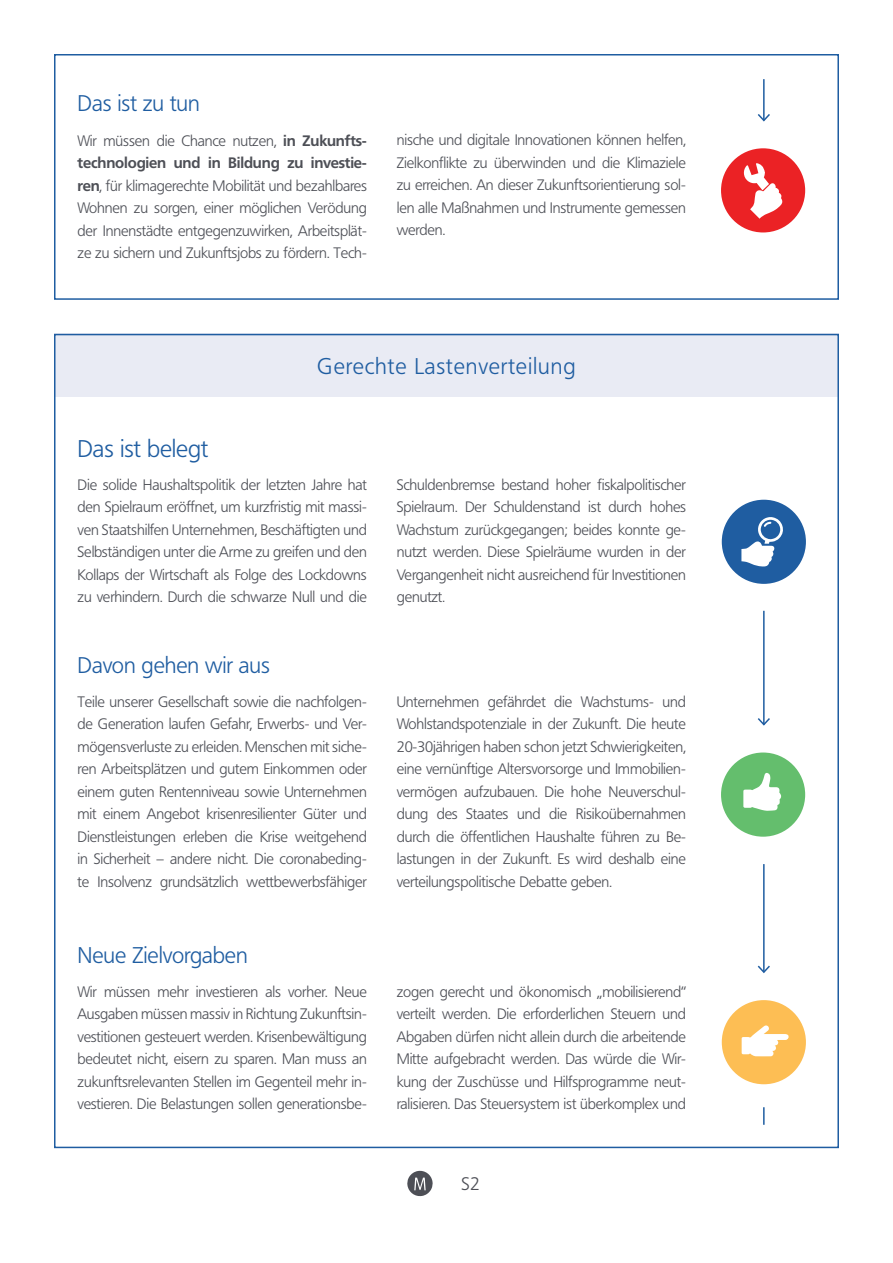
<style>
.page{position:relative;width:893px;height:1263px;background:#fff}
.page>*{position:absolute;margin:0;border:0;box-sizing:border-box;transform-origin:0 0}
.t1{font:300 24px "Frutiger BQ";letter-spacing:-.005em;color:#1f5da1}
.t2{font:300 22.5px "Frutiger BQ";letter-spacing:-.005em;color:#1f5da1}
.t3{font:300 22.5px "Frutiger BQ";letter-spacing:.04em;color:#1f5da1}
.t4{font:300 18px "Frutiger BQ";color:#4d4f56}
.t5{font:300 15px/22.5px "Frutiger BQ";letter-spacing:-.01em;color:#4d4f56;text-align:justify}
.s1{font-weight:700}
</style>
<div class="page">
<svg style="left:407px;top:1171px;width:26px;height:26px"></svg>
<div style="left:54px;top:54px;width:785px;height:246px;border:2px solid #1f5da1"></div>
<div style="left:721px;top:752px;width:84px;height:85px;background:#64be6d;border-radius:50%"></div>
<svg style="left:743px;top:773px;width:39px;height:38px"></svg>
<div style="left:721px;top:148px;width:84px;height:84px;background:#eb2225;border-radius:50%"></div>
<svg style="left:744px;top:163px;width:39px;height:56px"></svg>
<hr style="left:763px;top:611px;width:2px;height:113px;background:#1f5da1">
<svg style="left:757px;top:716px;width:13px;height:10px"></svg>
<hr style="left:763px;top:864px;width:2px;height:108px;background:#1f5da1">
<svg style="left:757px;top:964px;width:13px;height:10px"></svg>
<div style="left:54px;top:334px;width:785px;height:63px;background:#e9ebf4"></div>
<div style="left:722px;top:500px;width:84px;height:84px;background:#1f5da1;border-radius:50%"></div>
<svg style="left:741px;top:517px;width:42px;height:50px"></svg>
<div style="left:722px;top:1000px;width:84px;height:84px;background:#fdbe54;border-radius:50%"></div>
<svg style="left:742px;top:1025px;width:47px;height:31px"></svg>
<hr style="left:763px;top:79px;width:2px;height:41px;background:#1f5da1">
<svg style="left:757px;top:112px;width:13px;height:10px"></svg>
<svg style="left:763px;top:1107px;width:2px;height:18px"></svg>
<p class="t2" style="left:78px;top:90px;width:124px">Das ist zu tun</p>
<p class="t5" style="left:78px;top:130px;width:291px">Wir müssen die Chance nutzen, <span class="s1">in Zukunfts&shy;technologien und in Bildung zu investie&shy;ren</span>, für klimagerechte Mobilität und bezahlbares Wohnen zu sorgen, einer möglichen Verödung der Innenstädte entgegenzuwirken, Arbeitsplät&shy;ze zu sichern und Zukunftsjobs zu fördern. Tech-</p>
<p class="t5" style="left:397px;top:129px;width:291px">nische und digitale Innovationen können helfen, Zielkonflikte zu überwinden und die Klimaziele zu erreichen. An dieser Zukunftsorientierung sol&shy;len alle Maßnahmen und Instrumente gemessen werden.</p>
<p class="t1" style="left:78px;top:435px;width:132px">Das ist belegt</p>
<p class="t3" style="left:317px;top:353px;width:260px">Gerechte Lastenverteilung</p>
<p class="t5" style="left:78px;top:473px;width:291px">Die solide Haushaltspolitik der letzten Jahre hat den Spielraum eröffnet, um kurzfristig mit massi&shy;ven Staatshilfen Unternehmen, Beschäftigten und Selbständigen unter die Arme zu greifen und den Kollaps der Wirtschaft als Folge des Lockdowns zu verhindern. Durch die schwarze Null und die</p>
<p class="t5" style="left:397px;top:473px;width:291px">Schuldenbremse bestand hoher fiskalpolitischer Spielraum. Der Schuldenstand ist durch hohes Wachstum zurückgegangen; beides konnte ge&shy;nutzt werden. Diese Spielräume wurden in der Vergangenheit nicht ausreichend für Investitionen genutzt.</p>
<p class="t2" style="left:78px;top:652px;width:194px">Davon gehen wir aus</p>
<p class="t5" style="left:78px;top:691px;width:291px">Teile unserer Gesellschaft sowie die nachfolgen&shy;de Generation laufen Gefahr, Erwerbs- und Ver&shy;mögensverluste zu erleiden. Menschen mit siche&shy;ren Arbeitsplätzen und gutem Einkommen oder einem guten Rentenniveau sowie Unternehmen mit einem Angebot krisenresilienter Güter und Dienstleistungen erleben die Krise weitgehend in Sicherheit – andere nicht. Die coronabeding&shy;te Insolvenz grundsätzlich wettbewerbsfähiger</p>
<p class="t5" style="left:397px;top:691px;width:291px">Unternehmen gefährdet die Wachstums- und Wohlstandspotenziale in der Zukunft. Die heute 20-30jährigen haben schon jetzt Schwierigkeiten, eine vernünftige Altersvorsorge und Immobilien&shy;vermögen aufzubauen. Die hohe Neuverschul&shy;dung des Staates und die Risikoübernahmen durch die öffentlichen Haushalte führen zu Be&shy;lastungen in der Zukunft. Es wird deshalb eine verteilungspolitische Debatte geben.</p>
<p class="t2" style="left:78px;top:942px;width:172px">Neue Zielvorgaben</p>
<p class="t5" style="left:78px;top:980px;width:291px">Wir müssen mehr investieren als vorher. Neue Ausgaben müssen massiv in Richtung Zukunftsin&shy;vestitionen gesteuert werden. Krisenbewältigung bedeutet nicht, eisern zu sparen. Man muss an zukunftsrelevanten Stellen im Gegenteil mehr in&shy;vestieren. Die Belastungen sollen generationsbe-</p>
<p class="t5" style="left:397px;top:980px;width:291px">zogen gerecht und ökonomisch „mobilisierend“ verteilt werden. Die erforderlichen Steuern und Abgaben dürfen nicht allein durch die arbeitende Mitte aufgebracht werden. Das würde die Wir&shy;kung der Zuschüsse und Hilfsprogramme neut&shy;ralisieren. Das Steuersystem ist überkomplex und</p>
<p class="t4" style="left:461px;top:1173px;width:20px">S2</p>
</div>
